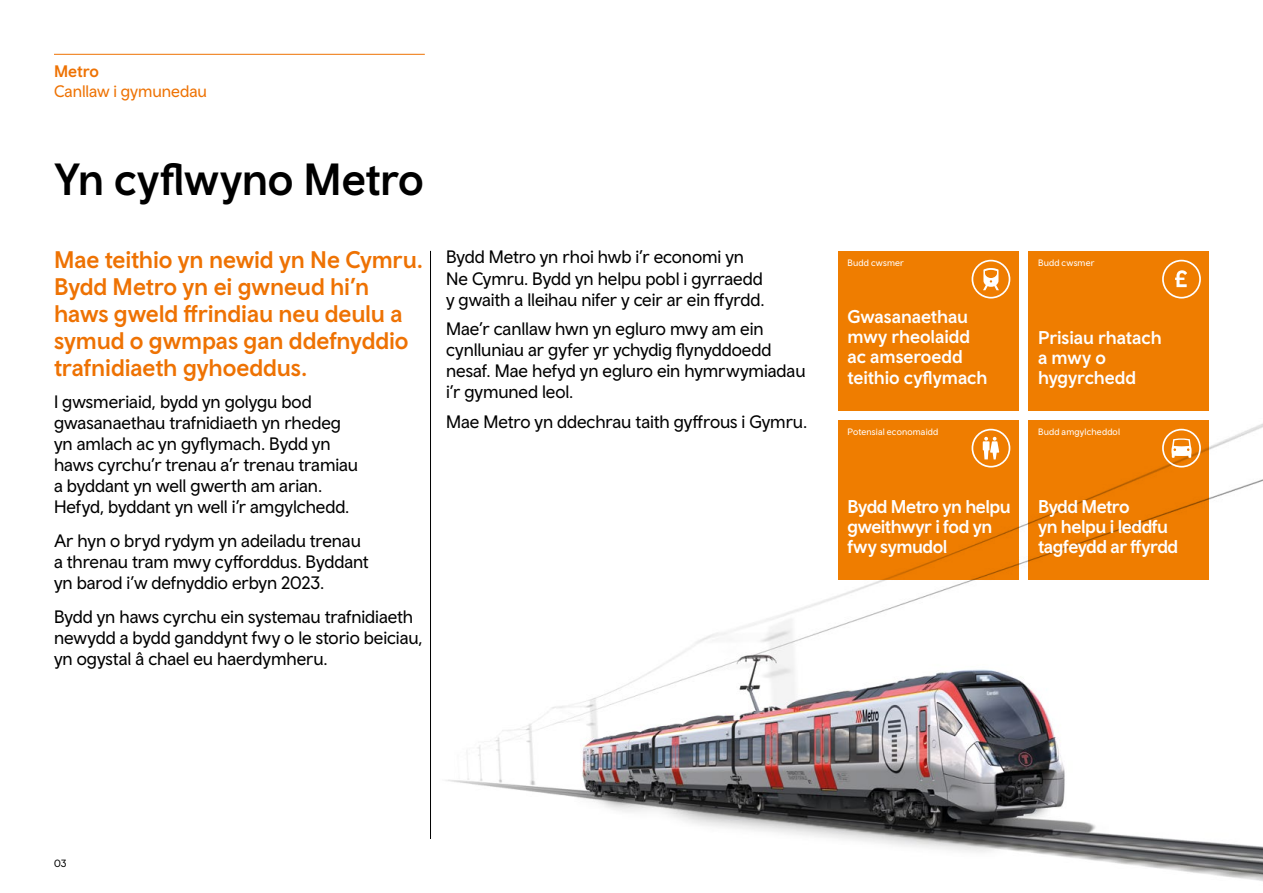
<style>
.page{position:relative;width:1263px;height:893px;background:#fff}
.page>*{position:absolute;margin:0;border:0;box-sizing:border-box;transform-origin:0 0}
.t1{font:500 45px "Wales Sans Body";letter-spacing:-.01em;color:#000}
.t2{font:500 24px/27px "Wales Sans Body";letter-spacing:-.005em;color:#ee7203}
.t3{font:500 18.45px/20.2px "Wales Sans Body";letter-spacing:-.015em;color:#fff}
.t4{font:18px/21px "Wales Sans Body";letter-spacing:-.005em;color:#000}
.t5{font:16.65px "Wales Sans Body";color:#ee7203}
.t6{font:500 16.65px "Wales Sans Body";color:#ee7203}
.t7{font:10.5px "Wales Sans Body";color:#000}
.t8{font:9.3px "Wales Sans Body";letter-spacing:.02em;color:#fff}
</style>
<div class="page">
<img style="left:446px;top:401px;width:817px;height:480px">
<hr style="left:54px;top:54px;width:371px;height:1px;background:#ee7203">
<div style="left:838px;top:251px;width:180px;height:160px;background:#ef7d00"></div>
<svg style="left:971px;top:260px;width:39px;height:39px"></svg>
<div style="left:838px;top:420px;width:180px;height:160px;background:#ef7d00"></div>
<svg style="left:971px;top:429px;width:39px;height:38px"></svg>
<div style="left:1029px;top:420px;width:180px;height:160px;background:#ef7d00"></div>
<svg style="left:1162px;top:429px;width:39px;height:38px"></svg>
<div style="left:1029px;top:251px;width:180px;height:160px;background:#ef7d00"></div>
<svg style="left:1162px;top:260px;width:39px;height:39px"></svg>
<hr style="left:430px;top:251px;width:1px;height:588px;background:#000">
<p class="t6" style="left:54px;top:61px;width:47px">Metro</p>
<p class="t5" style="left:54px;top:81px;width:154px">Canllaw i gymunedau</p>
<h1 class="t1" style="left:54px;top:152px;width:371px">Yn cyflwyno Metro</h1>
<h2 class="t2" style="left:54px;top:245px;width:371px">Mae teithio yn newid yn Ne Cymru.<br>Bydd Metro yn ei gwneud hi’n haws gweld ffrindiau neu deulu a symud o gwmpas gan ddefnyddio trafnidiaeth gyhoeddus.</h2>
<p class="t4" style="left:54px;top:391px;width:306px">I gwsmeriaid, bydd yn golygu bod gwasanaethau trafnidiaeth yn rhedeg yn amlach ac yn gyflymach. Bydd yn haws cyrchu’r trenau a’r trenau tramiau a byddant yn well gwerth am arian.<br>Hefyd, byddant yn well i’r amgylchedd.</p>
<p class="t4" style="left:54px;top:530px;width:316px">Ar hyn o bryd rydym yn adeiladu trenau a threnau tram mwy cyfforddus. Byddant yn barod i’w defnyddio erbyn 2023.</p>
<p class="t4" style="left:54px;top:605px;width:370px">Bydd yn haws cyrchu ein systemau trafnidiaeth newydd a bydd ganddynt fwy o le storio beiciau, yn ogystal â chael eu haerdymheru.</p>
<p class="t4" style="left:446px;top:246px;width:320px">Bydd Metro yn rhoi hwb i’r economi yn<br>Ne Cymru. Bydd yn helpu pobl i gyrraedd y gwaith a lleihau nifer y ceir ar ein ffyrdd.</p>
<p class="t4" style="left:446px;top:318px;width:361px">Mae’r canllaw hwn yn egluro mwy am ein cynlluniau ar gyfer yr ychydig flynyddoedd nesaf. Mae hefyd yn egluro ein hymrwymiadau i’r gymuned leol.</p>
<p class="t4" style="left:446px;top:410px;width:363px">Mae Metro yn ddechrau taith gyffrous i Gymru.</p>
<p class="t8" style="left:847px;top:257px;width:58px">Budd cwsmer</p>
<p class="t3" style="left:847px;top:306px;width:142px">Gwasanaethau mwy rheolaidd ac amseroedd teithio cyflymach</p>
<p class="t8" style="left:1038px;top:257px;width:58px">Budd cwsmer</p>
<p class="t3" style="left:1038px;top:327px;width:125px">Prisiau rhatach a mwy o hygyrchedd</p>
<p class="t8" style="left:847px;top:426px;width:92px">Potensial economaidd</p>
<p class="t8" style="left:1038px;top:426px;width:83px">Budd amgylcheddol</p>
<p class="t3" style="left:847px;top:496px;width:165px">Bydd Metro yn helpu gweithwyr i fod yn fwy symudol</p>
<p class="t3" style="left:1038px;top:496px;width:142px">Bydd Metro<br>yn helpu i leddfu tagfeydd ar ffyrdd</p>
<p class="t7" style="left:54px;top:857px;width:14px">03</p>
</div>
